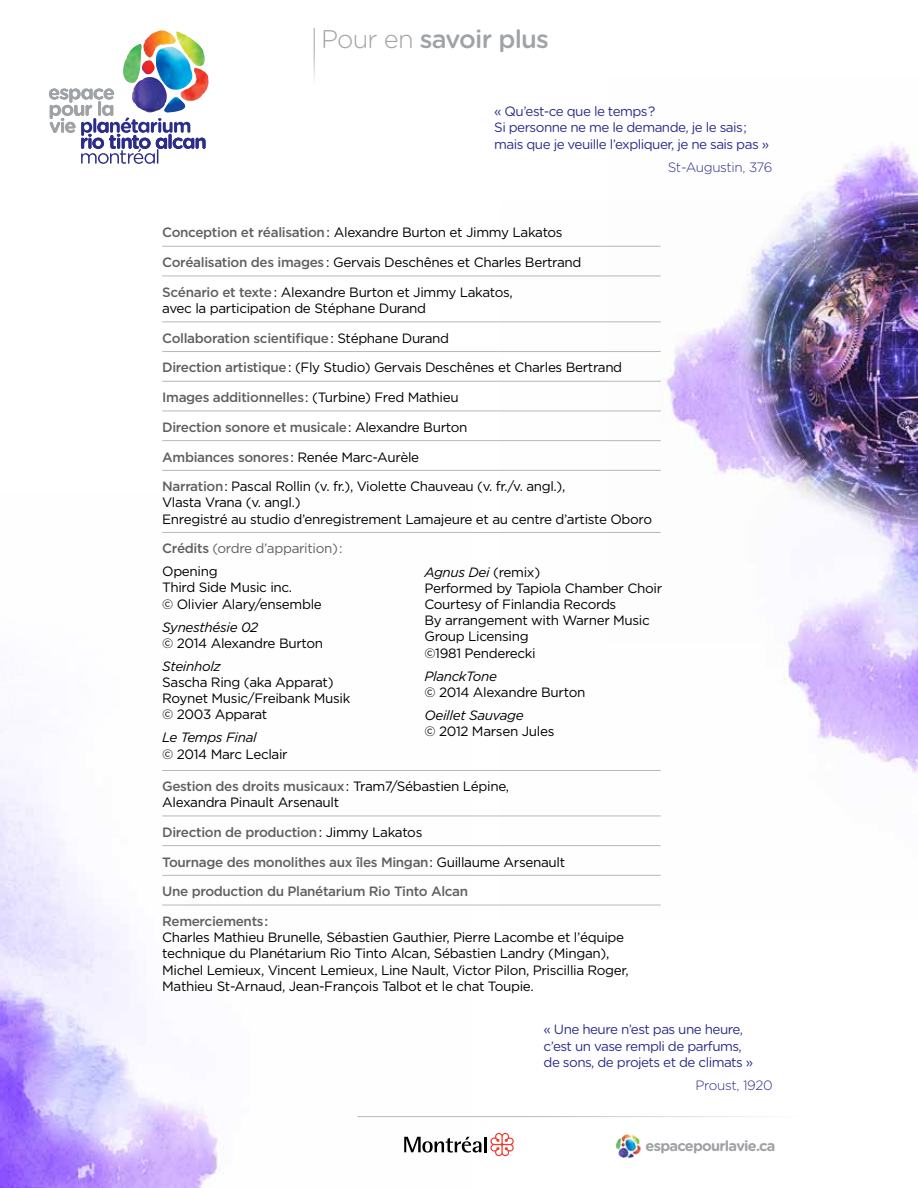
<style>
.page{position:relative;width:918px;height:1188px;background:#fff}
.page>*{position:absolute;margin:0;border:0;box-sizing:border-box;transform-origin:0 0}
.t1{font:500 25.5px "Gotham Rounded";color:#a0a3a6}
.t2{font:700 14.7px "Gotham Rounded";letter-spacing:-.05em;color:#9fa1a4}
.t3{font:13.5px/16.2px "Gotham";letter-spacing:-.025em;color:#000}
.t4{font:13.5px/16.2px "Gotham Rounded";letter-spacing:-.04em;color:#2c2d8b}
.t5{font:500 13.5px/29.7px "Gotham";letter-spacing:-.025em;color:#5f6062}
.t6{font:italic 13.5px "Gotham";letter-spacing:-.025em;color:#000}
.t7{font:13.5px/23px "Gotham";letter-spacing:-.025em;color:#5f6062}
.t8{font:300 13.5px "Gotham Rounded";letter-spacing:-.025em;color:#2c2d8b}
.s1{font-weight:300}
.s2{font-weight:500;color:#5f6062}
.s3{font-weight:500}
.s4{color:#000}
.s5{font-weight:400;color:#000}
.s6{font-style:italic}
</style>
<div class="page">
<img style="left:0;top:729px;width:472px;height:459px">
<img style="left:500px;top:245px;width:418px;height:660px">
<img style="left:609px;top:145px;width:309px;height:497px">
<hr style="left:162px;top:246px;width:499px;height:1px;background:#b6b8ba">
<hr style="left:162px;top:276px;width:499px;height:1px;background:#b6b8ba">
<hr style="left:162px;top:322px;width:499px;height:1px;background:#b6b8ba">
<hr style="left:162px;top:351px;width:499px;height:1px;background:#b6b8ba">
<hr style="left:162px;top:381px;width:499px;height:1px;background:#b6b8ba">
<hr style="left:162px;top:411px;width:499px;height:1px;background:#b6b8ba">
<hr style="left:162px;top:440px;width:499px;height:1px;background:#b6b8ba">
<hr style="left:162px;top:470px;width:499px;height:1px;background:#b6b8ba">
<hr style="left:162px;top:532px;width:499px;height:1px;background:#b6b8ba">
<hr style="left:162px;top:770px;width:499px;height:1px;background:#b6b8ba">
<hr style="left:162px;top:816px;width:499px;height:1px;background:#b6b8ba">
<hr style="left:162px;top:845px;width:499px;height:1px;background:#b6b8ba">
<hr style="left:162px;top:875px;width:499px;height:1px;background:#b6b8ba">
<hr style="left:162px;top:905px;width:499px;height:1px;background:#b6b8ba">
<hr style="left:357px;top:1116px;width:561px;height:1px;background:#b6b8ba">
<img style="left:615px;top:1134px;width:26px;height:24px">
<svg style="left:404px;top:1133px;width:110px;height:23px"></svg>
<hr style="left:314px;top:28px;width:1px;height:77px;background:#9fa1a4">
<img style="left:134px;top:77px;width:22px;height:11px">
<img style="left:142px;top:60px;width:13px;height:15px">
<img style="left:143px;top:30px;width:33px;height:28px">
<img style="left:192px;top:68px;width:17px;height:22px">
<img style="left:123px;top:44px;width:19px;height:40px">
<img style="left:176px;top:31px;width:29px;height:36px">
<img style="left:156px;top:47px;width:36px;height:41px">
<svg style="left:49px;top:88px;width:157px;height:76px"></svg>
<h1 class="t1" style="left:321px;top:21px;width:230px"><span class="s1">Pour en</span> savoir plus</h1>
<p class="t4" style="left:494px;top:103px;width:276px">« Qu’est-ce que le temps ?<br>Si personne ne me le demande, je le sais ; mais que je veuille l’expliquer, je ne sais pas »</p>
<p class="t8" style="left:668px;top:158px;width:106px">St-Augustin, 376</p>
<p class="t3" style="left:162px;top:218px;width:421px;line-height:29.7px"><span class="s2">Conception et réalisation</span>: Alexandre Burton et Jimmy Lakatos<br><span class="s2">Coréalisation des images</span>: Gervais Deschênes et Charles Bertrand<br><span class="s2">Scénario et texte</span>: Alexandre Burton et Jimmy Lakatos,</p>
<p class="t3" style="left:162px;top:293px;width:462px;line-height:29.7px">avec la participation de Stéphane Durand<br><span class="s2">Collaboration scientifique</span>: Stéphane Durand<br><span class="s2">Direction artistique</span>: (Fly Studio) Gervais Deschênes et Charles Bertrand <span class="s2">Images additionnelles</span>: (Turbine) Fred Mathieu<br><span class="s2">Direction sonore et musicale</span>: Alexandre Burton</p>
<p class="t3" style="left:162px;top:442px;width:405px;line-height:29.7px"><span class="s2">Ambiances sonores</span>: Renée Marc-Aurèle<br><span class="s2">Narration</span>: Pascal Rollin (v. fr.), Violette Chauveau (v. fr./v. angl.),</p>
<p class="t3" style="left:162px;top:494px;width:491px">Vlasta Vrana (v. angl.)<br>Enregistré au studio d’enregistrement Lamajeure et au centre d’artiste Oboro</p>
<p class="t7" style="left:162px;top:537px;width:182px"><span class="s3">Crédits</span> (ordre d’apparition):<br><span class="s4">Opening</span></p>
<p class="t3" style="left:162px;top:579px;width:161px">Third Side Music inc.<br>© Olivier Alary/ensemble</p>
<p class="t6" style="left:162px;top:619px;width:97px">Synesthésie 02</p>
<p class="t3" style="left:162px;top:635px;width:162px">© 2014 Alexandre Burton</p>
<p class="t6" style="left:162px;top:659px;width:60px">Steinholz</p>
<p class="t3" style="left:162px;top:674px;width:190px">Sascha Ring (aka Apparat)<br>Roynet Music/Freibank Musik © 2003 Apparat</p>
<p class="t6" style="left:162px;top:730px;width:96px">Le Temps Final</p>
<p class="t3" style="left:162px;top:745px;width:127px">© 2014 Marc Leclair</p>
<p class="t3" style="left:162px;top:778px;width:349px"><span class="s2">Gestion des droits musicaux</span>: Tram7/Sébastien Lépine,<br>Alexandra Pinault Arsenault</p>
<p class="t5" style="left:162px;top:817px;width:405px">Direction de production<span class="s5">: Jimmy Lakatos<br></span>Tournage des monolithes aux îles Mingan<span class="s5">: Guillaume Arsenault</span></p>
<p class="t5" style="left:162px;top:876px;width:307px">Une production du Planétarium Rio Tinto Alcan<br>Remerciements:</p>
<p class="t3" style="left:162px;top:929px;width:468px">Charles Mathieu Brunelle, Sébastien Gauthier, Pierre Lacombe et l’équipe technique du Planétarium Rio Tinto Alcan, Sébastien Landry (Mingan), Michel Lemieux, Vincent Lemieux, Line Nault, Victor Pilon, Priscillia Roger, Mathieu St-Arnaud, Jean-François Talbot et le chat Toupie.</p>
<p class="t3" style="left:424px;top:564px;width:239px"><span class="s6">Agnus Dei</span> (remix)<br>Performed by Tapiola Chamber Choir<br>Courtesy of Finlandia Records<br>By arrangement with Warner Music<br>Group Licensing<br>©1981 Penderecki</p>
<p class="t6" style="left:424px;top:668px;width:74px">PlanckTone</p>
<p class="t3" style="left:424px;top:684px;width:162px">© 2014 Alexandre Burton</p>
<p class="t6" style="left:424px;top:708px;width:101px">Oeillet Sauvage</p>
<p class="t3" style="left:424px;top:723px;width:131px">© 2012 Marsen Jules</p>
<p class="t4" style="left:544px;top:1021px;width:211px">« U ne heure n’est pas une heure, c’est un vase rempli de parfums, de sons, de projets et de climats »</p>
<p class="t8" style="left:696px;top:1076px;width:79px">Proust, 1920</p>
<p class="t2" style="left:645px;top:1135px;width:131px">espacepourlavie.ca</p>
</div>
